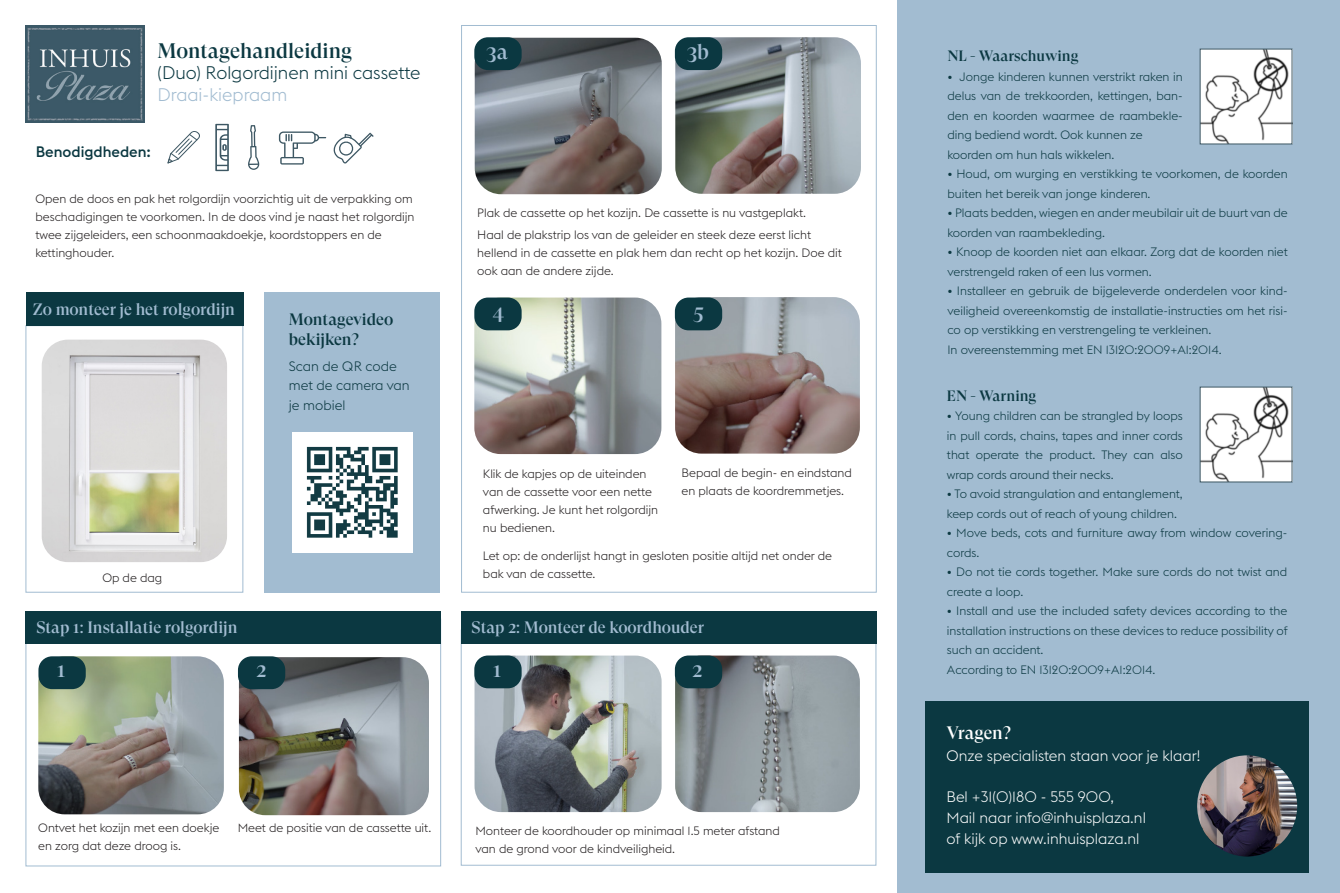
<style>
.page{position:relative;width:1340px;height:893px;background:#fff}
.page>*{position:absolute;margin:0;border:0;box-sizing:border-box;transform-origin:0 0}
.t1{font:500 21px "GT Super Display";color:#0b3841}
.t2{font:500 21px "GT Super Display";color:#a2bcd1}
.t3{font:100 18px "Euclid Flex";color:#0b3841}
.t4{font:100 18px "Euclid Flex";color:#a2bcd1}
.t5{font:500 18px "GT Super Display";color:#fff}
.t6{font:500 16.5px "GT Super Display";color:#a2bcd1}
.t7{font:500 16.5px "GT Super Display";color:#0b3841}
.t8{font:100 15px/21px "Euclid Flex";color:#fff}
.t9{font:500 15px "GT Super Display";color:#0b3841}
.t10{font:500 15px "Euclid Flex";color:#0b3841}
.t11{font:100 13.5px/19.5px "Euclid Flex";color:#0b3841}
.t12{font:100 12px/19.5px "Euclid Flex";color:#0b3841}
.t13{font:100 12px/18px "Euclid Flex";color:#231f20}
</style>
<div class="page">
<div style="left:461px;top:630px;width:415px;height:236px;background:#fff;border:1px solid #a2bcd1"></div>
<div style="left:461px;top:611px;width:415px;height:33px;background:#0b3841"></div>
<div style="left:26px;top:619px;width:415px;height:247px;background:#fff;border:1px solid #a2bcd1"></div>
<div style="left:26px;top:611px;width:415px;height:32px;background:#0b3841"></div>
<div style="left:26px;top:325px;width:217px;height:268px;background:#fff;border:1px solid #a2bcd1"></div>
<div style="left:26px;top:292px;width:217px;height:33px;background:#0b3841"></div>
<img style="left:42px;top:340px;width:185px;height:222px">
<img style="left:38px;top:656px;width:186px;height:158px">
<div style="left:461px;top:25px;width:415px;height:568px;background:#fff;border:1px solid #a2bcd1"></div>
<img style="left:474px;top:656px;width:187px;height:156px">
<img style="left:675px;top:656px;width:185px;height:156px">
<img style="left:675px;top:37px;width:186px;height:157px">
<img style="left:475px;top:38px;width:187px;height:156px">
<img style="left:474px;top:298px;width:187px;height:156px">
<img style="left:675px;top:297px;width:185px;height:157px">
<img style="left:239px;top:657px;width:190px;height:158px">
<img style="left:25px;top:25px;width:119px;height:98px">
<svg style="left:215px;top:124px;width:14px;height:47px"></svg>
<svg style="left:248px;top:125px;width:11px;height:45px"></svg>
<svg style="left:279px;top:132px;width:47px;height:33px"></svg>
<svg style="left:333px;top:133px;width:41px;height:30px"></svg>
<svg style="left:167px;top:131px;width:33px;height:32px"></svg>
<div style="left:265px;top:292px;width:175px;height:301px;background:#a2bcd1"></div>
<img style="left:292px;top:433px;width:120px;height:120px">
<div style="left:38px;top:656px;width:48px;height:33px;background:#0b3841;border-radius:14px"></div>
<div style="left:238px;top:656px;width:47px;height:33px;background:#0b3841;border-radius:14px"></div>
<div style="left:474px;top:37px;width:47px;height:33px;background:#0b3841;border-radius:14px"></div>
<div style="left:675px;top:37px;width:47px;height:33px;background:#0b3841;border-radius:14px"></div>
<div style="left:474px;top:298px;width:47px;height:32px;background:#0b3841;border-radius:14px"></div>
<div style="left:675px;top:298px;width:47px;height:32px;background:#0b3841;border-radius:14px"></div>
<div style="left:474px;top:655px;width:47px;height:33px;background:#0b3841;border-radius:14px"></div>
<div style="left:675px;top:655px;width:47px;height:33px;background:#0b3841;border-radius:14px"></div>
<div style="left:897px;top:1px;width:442px;height:892px;background:#a2bcd1"></div>
<img style="left:1201px;top:51px;width:89px;height:91px">
<img style="left:1201px;top:389px;width:89px;height:91px">
<div style="left:925px;top:702px;width:383px;height:171px;background:#0b3841"></div>
<img style="left:1197px;top:755px;width:100px;height:101px">
<p class="t1" style="left:158px;top:39px;width:196px">Montagehandleiding</p>
<p class="t3" style="left:158px;top:63px;width:264px">(Duo) Rolgordijnen mini cassette</p>
<p class="t4" style="left:158px;top:84px;width:131px">Draai-kiepraam</p>
<p class="t10" style="left:36px;top:143px;width:117px">Benodigdheden:</p>
<p class="t13" style="left:35px;top:190px;width:380px">Open de doos en pak het rolgordijn voorzichtig uit de verpakking om beschadigingen te voorkomen. In de doos vind je naast het rolgordijn twee zijgeleiders, een schoonmaakdoekje, koordstoppers en de kettinghouder.</p>
<p class="t6" style="left:33px;top:301px;width:204px">Zo monteer je het rolgordijn</p>
<p class="t7" style="left:289px;top:311px;width:106px">Montagevideo</p>
<p class="t7" style="left:289px;top:330px;width:72px">bekijken?</p>
<p class="t11" style="left:289px;top:356px;width:122px">Scan de QR code met de camera van je mobiel</p>
<p class="t13" style="left:102px;top:569px;width:61px">Op de dag</p>
<p class="t2" style="left:486px;top:41px;width:23px">3a</p>
<p class="t2" style="left:687px;top:41px;width:24px">3b</p>
<p class="t13" style="left:477px;top:204px;width:330px">Plak de cassette op het kozijn. De cassette is nu vastgeplakt.</p>
<p class="t13" style="left:477px;top:226px;width:335px">Haal de plakstrip los van de geleider en steek deze eerst licht</p>
<p class="t13" style="left:477px;top:244px;width:366px">hellend in de cassette en plak hem dan recht op het kozijn. Doe dit ook aan de andere zijde.</p>
<p class="t2" style="left:492px;top:300px;width:13px">4</p>
<p class="t2" style="left:693px;top:300px;width:12px">5</p>
<p class="t13" style="left:483px;top:464px;width:177px">Klik de kapjes op de uiteinden van de cassette voor een nette afwerking. Je kunt het rolgordijn nu bedienen.</p>
<p class="t13" style="left:681px;top:464px;width:172px">Bepaal de begin- en eindstand en plaats de koordremmetjes.</p>
<p class="t13" style="left:483px;top:547px;width:351px">Let op: de onderlijst hangt in gesloten positie altijd net onder de bak van de cassette.</p>
<p class="t6" style="left:36px;top:618px;width:203px">Stap 1: Installatie rolgordijn</p>
<p class="t6" style="left:471px;top:619px;width:234px">Stap 2: Monteer de koordhouder</p>
<p class="t2" style="left:57px;top:659px;width:10px">1</p>
<p class="t2" style="left:256px;top:659px;width:12px">2</p>
<p class="t2" style="left:492px;top:658px;width:10px">1</p>
<p class="t2" style="left:692px;top:658px;width:12px">2</p>
<p class="t13" style="left:38px;top:819px;width:182px">Ontvet het kozijn met een doekje en zorg dat deze droog is.</p>
<p class="t13" style="left:475px;top:822px;width:306px">Monteer de koordhouder op minimaal 1.5 meter afstand</p>
<p class="t13" style="left:238px;top:819px;width:195px">Meet de positie van de cassette uit.</p>
<p class="t13" style="left:475px;top:840px;width:201px">van de grond voor de kindveiligheid.</p>
<p class="t9" style="left:947px;top:48px;width:132px">NL - Waarschuwing</p>
<p class="t12" style="left:947px;top:67px;width:237px;text-align:justify">• Jonge kinderen kunnen verstrikt raken in delus van de trekkoorden, kettingen, ban&shy;den en koorden waarmee de raambekle&shy;ding bediend wordt. Ook kunnen ze</p>
<p class="t12" style="left:947px;top:145px;width:168px">koorden om hun hals wikkelen.</p>
<p class="t12" style="left:947px;top:164px;width:342px">• Houd, om wurging en verstikking te voorkomen, de koorden buiten het bereik van jonge kinderen.</p>
<p class="t12" style="left:947px;top:203px;width:342px">• Plaats bedden, wiegen en ander meubilair uit de buurt van de koorden van raambekleding.</p>
<p class="t12" style="left:947px;top:242px;width:342px">• Knoop de koorden niet aan elkaar. Zorg dat de koorden niet verstrengeld raken of een lus vormen.</p>
<p class="t12" style="left:947px;top:281px;width:342px;text-align:justify">• Installeer en gebruik de bijgeleverde onderdelen voor kind&shy;veiligheid overeenkomstig de installatie-instructies om het risi&shy;co op verstikking en verstrengeling te verkleinen.</p>
<p class="t12" style="left:947px;top:340px;width:276px">In overeenstemming met EN 13120:2009+A1:2014.</p>
<p class="t9" style="left:947px;top:387px;width:91px">EN - Warning</p>
<p class="t12" style="left:947px;top:406px;width:237px;text-align:justify">• Young children can be strangled by loops in pull cords, chains, tapes and inner cords that operate the product. They can also wrap cords around their necks.</p>
<p class="t12" style="left:947px;top:484px;width:237px">• To avoid strangulation and entanglement, keep cords out of reach of young children.</p>
<p class="t12" style="left:947px;top:523px;width:342px">• Move beds, cots and furniture away from window covering&shy;cords.</p>
<p class="t12" style="left:947px;top:562px;width:342px">• Do not tie cords together. Make sure cords do not twist and create a loop.</p>
<p class="t12" style="left:947px;top:601px;width:342px;text-align:justify">• Install and use the included safety devices according to the installation instructions on these devices to reduce possibility of such an accident.</p>
<p class="t12" style="left:947px;top:660px;width:210px">According to EN 13120:2009+A1:2014.</p>
<p class="t5" style="left:946px;top:724px;width:66px">Vragen?</p>
<p class="t8" style="left:946px;top:746px;width:255px">Onze specialisten staan voor je klaar!</p>
<p class="t8" style="left:946px;top:786px;width:201px">Bel +31(0)180 - 555 900,<br>Mail naar info@inhuisplaza.nl</p>
<p class="t8" style="left:946px;top:828px;width:194px">of kijk op www.inhuisplaza.nl</p>
</div>
